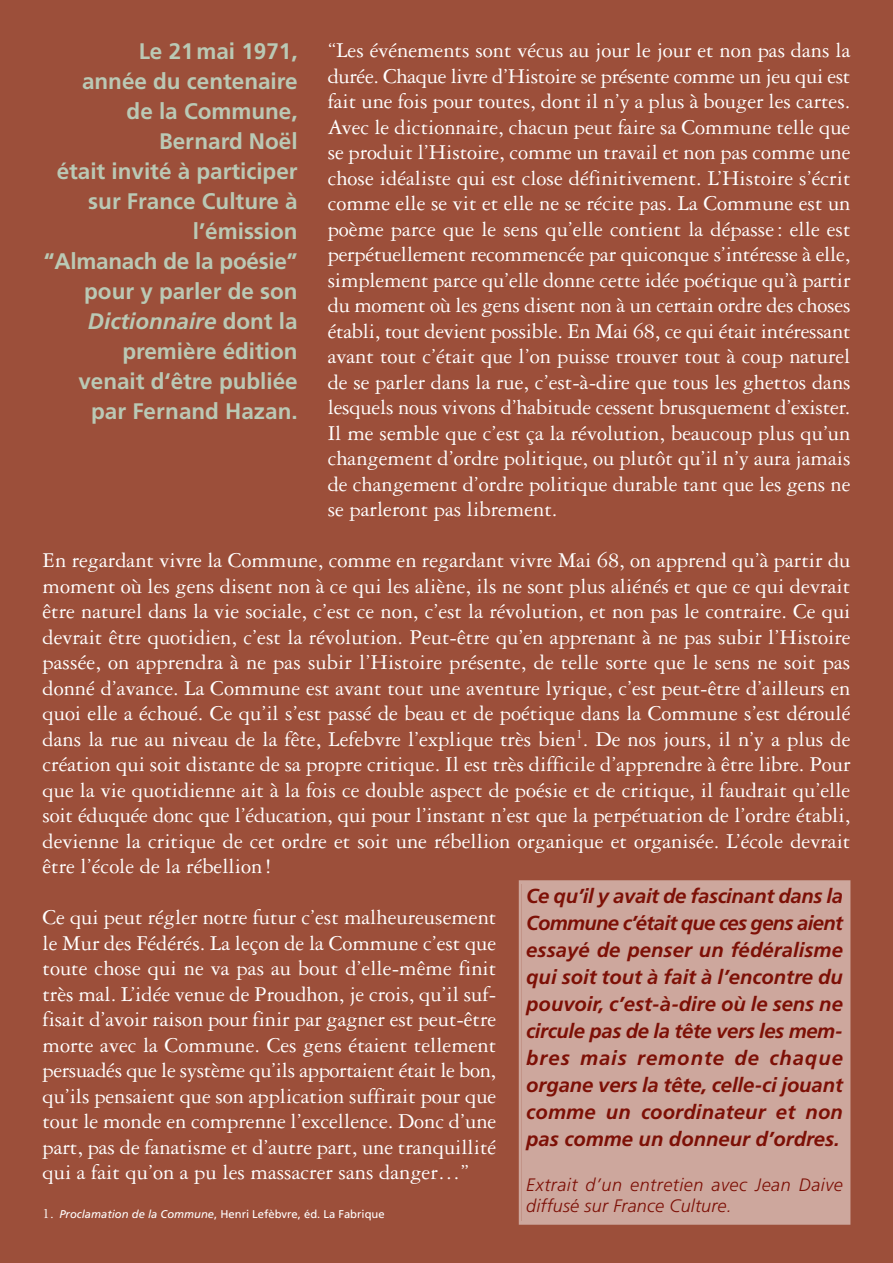
<style>
.page{position:relative;width:893px;height:1263px;background:#9c4f3a}
.page>*{position:absolute;margin:0;border:0;box-sizing:border-box;transform-origin:0 0}
.t1{font:22.5px/25.5px "Garamond Three";color:#fff;text-align:justify}
.t2{font:700 22.5px/30px "Frutiger";color:#bac9b5;text-align:right}
.t3{font:italic 700 20.25px/27px "Frutiger";color:#7d1006;text-align:justify}
.t4{font:italic 300 18px/21.6px "Frutiger";letter-spacing:.03em;color:#7d1006}
.t5{font:11.25px "Frutiger";color:#fff}
.s1{font-style:italic}
.s2{font-family:"Garamond Three";font-size:15px}
</style>
<div class="page">
<div style="left:522px;top:883px;width:325px;height:339px;background:#cda79d"></div>
<div style="left:519px;top:880px;width:331px;height:345px;border:3px solid #cda79d"></div>
<p class="t2" style="left:44px;top:38px;width:255px">Le 21mai 1971,<br>année du centenaire<br>de la Commune,<br>Bernard Noël<br>était invité à participer sur France Culture à l’émission<br>“Almanach de la poésie” pour y parler de son<br><span class="s1">Dictionnaire</span> dont la première édition<br>venait d‘être publiée par Fernand Hazan.</p>
<p class="t1" style="left:328px;top:40px;width:525px">“Les événements sont vécus au jour le jour et non pas dans la durée. Chaque livre d’Histoire se présente comme un jeu qui est fait une fois pour toutes, dont il n’y a plus à bouger les cartes.<br>Avec le dictionnaire, chacun peut faire sa Commune telle que se produit l’Histoire, comme un travail et non pas comme une chose idéaliste qui est close définitivement. L’Histoire s’écrit comme elle se vit et elle ne se récite pas. La Commune est un poème parce que le sens qu’elle contient la dépasse: elle est perpétuellement recommencée par quiconque s’intéresse à elle, simplement parce qu’elle donne cette idée poétique qu’à partir du moment où les gens disent non à un certain ordre des choses établi, tout devient possible. En Mai 68, ce qui était intéressant avant tout c’était que l’on puisse trouver tout à coup naturel de se parler dans la rue, c’est-à-dire que tous les ghettos dans lesquels nous vivons d’habitude cessent brusquement d’exister.<br>Il me semble que c’est ça la révolution, beaucoup plus qu’un changement d’ordre politique, ou plutôt qu’il n’y aura jamais de changement d’ordre politique durable tant que les gens ne se parleront pas librement.</p>
<p class="t1" style="left:43px;top:550px;width:810px">En regardant vivre la Commune, comme en regardant vivre Mai 68, on apprend qu’à partir du moment où les gens disent non à ce qui les aliène, ils ne sont plus aliénés et que ce qui devrait être naturel dans la vie sociale, c’est ce non, c’est la révolution, et non pas le contraire. Ce qui devrait être quotidien, c’est la révolution. Peut-être qu’en apprenant à ne pas subir l’Histoire passée, on apprendra à ne pas subir l’Histoire présente, de telle sorte que le sens ne soit pas donné d’avance. La Commune est avant tout une aventure lyrique, c’est peut-être d’ailleurs en quoi elle a échoué. Ce qu’il s’est passé de beau et de poétique dans la Commune s’est déroulé dans la rue au niveau de la fête, Lefebvre l’explique très bien<sup>1</sup>. De nos jours, il n’y a plus de création qui soit distante de sa propre critique. Il est très difficile d’apprendre à être libre. Pour que la vie quotidienne ait à la fois ce double aspect de poésie et de critique, il faudrait qu’elle soit éduquée donc que l’éducation, qui pour l’instant n’est que la perpétuation de l’ordre établi, devienne la critique de cet ordre et soit une rébellion organique et organisée. L’école devrait être l’école de la rébellion !</p>
<p class="t1" style="left:43px;top:907px;width:455px">Ce qui peut régler notre futur c’est malheureusement le Mur des Fédérés. La leçon de la Commune c’est que toute chose qui ne va pas au bout d’elle-même finit très mal. L’idée venue de Proudhon, je crois, qu’il suf&shy;fisait d’avoir raison pour finir par gagner est peut-être morte avec la Commune. Ces gens étaient tellement persuadés que le système qu’ils apportaient était le bon, qu’ils pensaient que son application suffirait pour que tout le monde en comprenne l’excellence. Donc d’une part, pas de fanatisme et d’autre part, une tranquillité qui a fait qu’on a pu les massacrer sans danger…”</p>
<p class="t5" style="left:43px;top:1209px;width:344px"><span class="s2">1.</span> <span class="s1">Proclamation de la Commune</span>, Henri Lefèbvre, éd. La Fabrique</p>
<p class="t3" style="left:526px;top:884px;width:318px">Ce qu’il y avait de fascinant dans la Commune c’était que ces gens aient essayé de penser un fédéralisme qui soit tout à fait à l’encontre du pouvoir, c’est-à-dire où le sens ne circule pas de la tête vers les mem - bres mais remonte de chaque organe vers la tête, celle-ci jouant comme un coordinateur et non pas comme un donneur d’ordres.</p>
<p class="t4" style="left:526px;top:1174px;width:318px">Extrait d’un entretien avec Jean Daive diffusé sur France Culture.</p>
</div>
